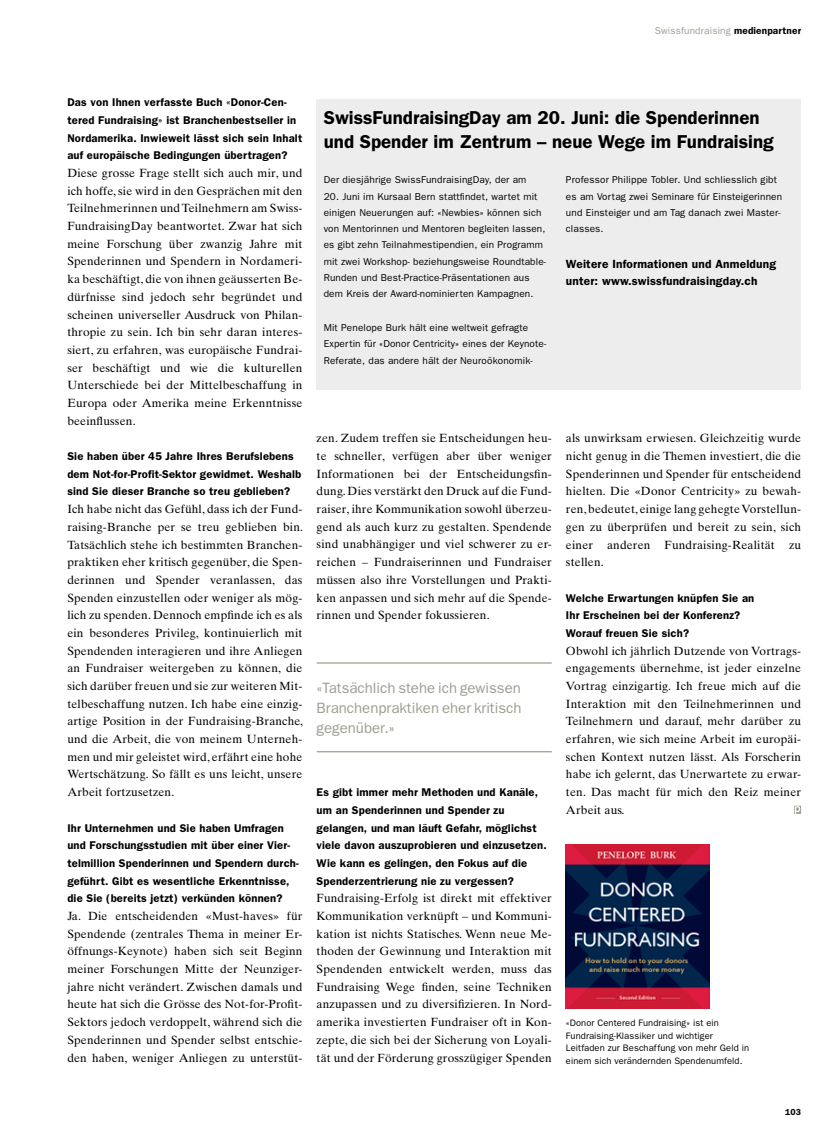
<style>
.page{position:relative;width:833px;height:1134px;background:#fff}
.page>*{position:absolute;margin:0;border:0;box-sizing:border-box;transform-origin:0 0}
.t1{font:600 18.75px/23.8px "Franklin Gothic";color:#000}
.t2{font:15px/20px "Franklin Gothic";color:#9e9d90;text-align:justify}
.t3{font:11.88px/17.6px "Times Ten";letter-spacing:.015em;color:#000;text-align:justify}
.t4{font:600 11.88px/17.6px "Franklin Gothic";letter-spacing:.015em;color:#000}
.t5{font:600 11.25px/17.6px "Franklin Gothic";letter-spacing:.015em;color:#000}
.t6{font:10px/16.2px "Franklin Gothic";letter-spacing:.015em;color:#000}
.t7{font:10px "Franklin Gothic";letter-spacing:.015em;color:#9e9d90}
.t8{font:9.38px/12.5px "Franklin Gothic";letter-spacing:.01em;color:#000}
.t9{font:600 8.75px "Franklin Gothic";color:#000}
.s1{font-weight:600;color:#000}
</style>
<div class="page">
<div style="left:317px;top:99px;width:484px;height:290px;background:#ededed"></div>
<svg style="left:794px;top:806px;width:7px;height:8px"></svg>
<hr style="left:317px;top:662px;width:235px;height:2px;background:#9e9d90">
<hr style="left:317px;top:751px;width:235px;height:1px;background:#9e9d90">
<img style="left:566px;top:844px;width:143px;height:164px">
<p class="t7" style="left:654px;top:25px;width:148px">Swissfundraising <span class="s1">medienpartner</span></p>
<p class="t5" style="left:67px;top:94px;width:236px">Das von Ihnen verfasste Buch «Donor-Cen&shy;tered Fundraising» ist Branchenbestseller in Nordamerika. Inwieweit lässt sich sein Inhalt auf europäische Bedingungen übertragen?</p>
<p class="t3" style="left:67px;top:164px;width:237px">Diese grosse Frage stellt sich auch mir, und ich hoffe, sie wird in den Gesprächen mit den Teilnehmerinnen und Teilnehmern am Swiss-FundraisingDay beantwortet. Zwar hat sich meine Forschung über zwanzig Jahre mit Spenderinnen und Spendern in Nordameri&shy;ka beschäftigt, die von ihnen geäusserten Be&shy;dürfnisse sind jedoch sehr begründet und scheinen universeller Ausdruck von Philan&shy;thropie zu sein. Ich bin sehr daran interes&shy;siert, zu erfahren, was europäische Fundrai&shy;ser beschäftigt und wie die kulturellen Unterschiede bei der Mittelbeschaffung in Europa oder Amerika meine Erkenntnisse beeinflussen.</p>
<p class="t5" style="left:67px;top:447px;width:235px">Sie haben über 45 Jahre Ihres Berufslebens dem Not-for-Profit-Sektor gewidmet. Weshalb sind Sie dieser Branche so treu geblieben?</p>
<p class="t3" style="left:67px;top:500px;width:237px">Ich habe nicht das Gefühl, dass ich der Fund&shy;raising-Branche per se treu geblieben bin.<br>Tatsächlich stehe ich bestimmten Branchen&shy;praktiken eher kritisch gegenüber, die Spen&shy;derinnen und Spender veranlassen, das Spenden einzustellen oder weniger als mög&shy;lich zu spenden. Dennoch empfinde ich es als ein besonderes Privileg, kontinuierlich mit Spendenden interagieren und ihre Anliegen an Fundraiser weitergeben zu können, die sich darüber freuen und sie zur weiteren Mit&shy;telbeschaffung nutzen. Ich habe eine einzig&shy;artige Position in der Fundraising-Branche, und die Arbeit, die von meinem Unterneh&shy;men und mir geleistet wird, erfährt eine hohe Wertschätzung. So fällt es uns leicht, unsere Arbeit fortzusetzen.</p>
<p class="t5" style="left:67px;top:819px;width:233px">Ihr Unternehmen und Sie haben Umfragen und Forschungsstudien mit über einer Vier&shy;telmillion Spenderinnen und Spendern durch&shy;geführt. Gibt es wesentliche Erkenntnisse, die Sie (bereits jetzt) verkünden können?</p>
<p class="t3" style="left:67px;top:907px;width:237px">Ja. Die entscheidenden «Must-haves» für Spendende (zentrales Thema in meiner Er&shy;öffnungs-Keynote) haben sich seit Beginn meiner Forschungen Mitte der Neunziger&shy;jahre nicht verändert. Zwischen damals und heute hat sich die Grösse des Not-for-Profit-Sektors jedoch verdoppelt, während sich die Spenderinnen und Spender selbst entschie&shy;den haben, weniger Anliegen zu unterstüt-</p>
<h1 class="t1" style="left:324px;top:106px;width:451px">SwissFundraisingDay am 20. Juni: die Spenderinnen und Spender im Zentrum – neue Wege im Fundraising</h1>
<p class="t6" style="left:324px;top:172px;width:204px">Der diesjährige SwissFundraisingDay, der am</p>
<p class="t6" style="left:324px;top:188px;width:224px">20. Juni im Kursaal Bern stattfindet, wartet mit einigen Neuerungen auf: «Newbies» können sich von Mentorinnen und Mentoren begleiten lassen, es gibt zehn Teilnahmestipendien, ein Programm mit zwei Workshop- beziehungsweise Roundtable-Runden und Best-Practice-Präsentationen aus dem Kreis der Award-nominierten Kampagnen.</p>
<p class="t6" style="left:324px;top:320px;width:224px">Mit Penelope Burk hält eine weltweit gefragte<br>Expertin für «Donor Centricity» eines der Keynote-<br>Referate, das andere hält der Neuroökonomik-</p>
<p class="t6" style="left:566px;top:172px;width:218px">Professor Philippe Tobler. Und schliesslich gibt es am Vortag zwei Seminare für Einsteigerinnen und Einsteiger und am Tag danach zwei Master&shy;classes.</p>
<p class="t4" style="left:566px;top:255px;width:212px">Weitere Informationen und Anmeldung unter: www.swissfundraisingday.ch</p>
<p class="t3" style="left:317px;top:429px;width:237px">zen. Zudem treffen sie Entscheidungen heu&shy;te schneller, verfügen aber über weniger Informationen bei der Entscheidungsfin&shy;dung. Dies verstärkt den Druck auf die Fund&shy;raiser, ihre Kommunikation sowohl überzeu&shy;gend als auch kurz zu gestalten. Spendende sind unabhängiger und viel schwerer zu er&shy;reichen – Fundraiserinnen und Fundraiser müssen also ihre Vorstellungen und Prakti&shy;ken anpassen und sich mehr auf die Spende&shy;rinnen und Spender fokussieren.</p>
<p class="t2" style="left:317px;top:678px;width:206px">«Tatsächlich stehe ich gewissen Branchenpraktiken eher kritisch gegenüber.»</p>
<p class="t5" style="left:317px;top:783px;width:231px">Es gibt immer mehr Methoden und Kanäle, um an Spenderinnen und Spender zu gelangen, und man läuft Gefahr, möglichst viele davon auszuprobieren und einzusetzen.<br>Wie kann es gelingen, den Fokus auf die Spenderzentrierung nie zu vergessen?</p>
<p class="t3" style="left:317px;top:889px;width:237px">Fundraising-Erfolg ist direkt mit effektiver Kommunikation verknüpft – und Kommuni&shy;kation ist nichts Statisches. Wenn neue Me&shy;thoden der Gewinnung und Interaktion mit Spendenden entwickelt werden, muss das Fundraising Wege finden, seine Techniken anzupassen und zu diversifizieren. In Nord&shy;amerika investierten Fundraiser oft in Kon&shy;zepte, die sich bei der Sicherung von Loyali&shy;tät und der Förderung grosszügiger Spenden</p>
<p class="t3" style="left:566px;top:429px;width:237px">als unwirksam erwiesen. Gleichzeitig wurde nicht genug in die Themen investiert, die die Spenderinnen und Spender für entscheidend hielten. Die «Donor Centricity» zu bewah&shy;ren, bedeutet, einige lang gehegte Vorstellun&shy;gen zu überprüfen und bereit zu sein, sich einer anderen Fundraising-Realität zu stellen.</p>
<p class="t5" style="left:566px;top:589px;width:190px">Welche Erwartungen knüpfen Sie an<br>Ihr Erscheinen bei der Konferenz?<br>Worauf freuen Sie sich?</p>
<p class="t3" style="left:566px;top:642px;width:237px">Obwohl ich jährlich Dutzende von Vortrags&shy;engagements übernehme, ist jeder einzelne Vortrag einzigartig. Ich freue mich auf die Interaktion mit den Teilnehmerinnen und Teilnehmern und darauf, mehr darüber zu erfahren, wie sich meine Arbeit im europäi&shy;schen Kontext nutzen lässt. Als Forscherin habe ich gelernt, das Unerwartete zu erwar&shy;ten. Das macht für mich den Reiz meiner Arbeit aus.</p>
<p class="t8" style="left:566px;top:1017px;width:185px">«Donor Centered Fundraising» ist ein Fundraising-Klassiker und wichtiger Leitfaden zur Beschaffung von mehr Geld in einem sich verändernden Spendenumfeld.</p>
<p class="t9" style="left:785px;top:1106px;width:18px">103</p>
</div>
